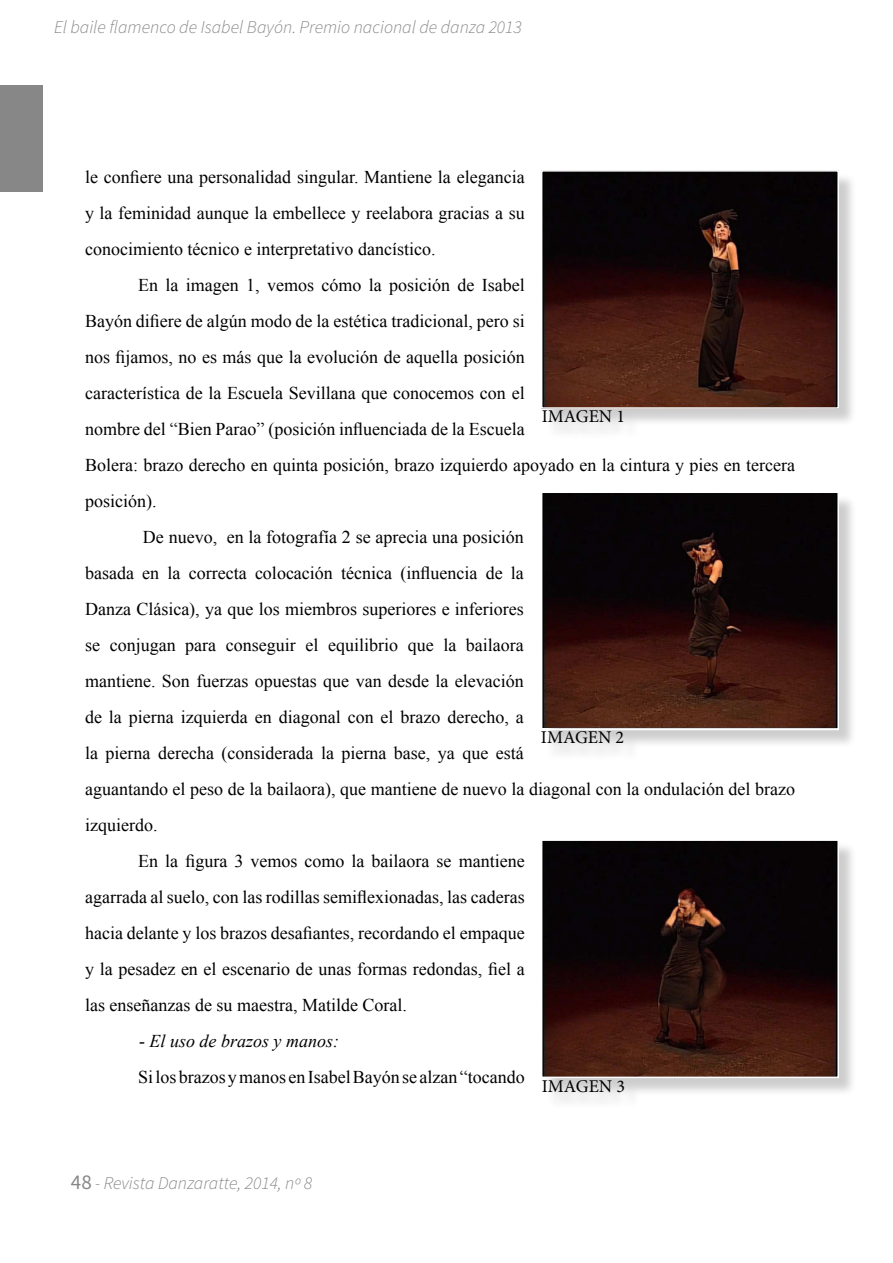
<style>
.page{position:relative;width:893px;height:1263px;background:#fff}
.page>*{position:absolute;margin:0;border:0;box-sizing:border-box;transform-origin:0 0}
.t1{font:18px/36px "Times New Roman";color:#000;text-align:justify}
.t2{font:italic 300 18px "Source Sans Pro";color:#878787}
.t3{font:italic 18px "Times New Roman";color:#000}
.t4{font:18px "Minion Pro";color:#000}
.s1{font-weight:400;font-style:normal;font-size:21px}
</style>
<div class="page">
<div style="left:543px;top:173px;width:315px;height:268px;background:#000;opacity:.2"></div>
<img style="left:544px;top:173px;width:292px;height:233px">
<div style="left:541px;top:170px;width:298px;height:239px;border:2px solid #fff"></div>
<div style="left:543px;top:842px;width:315px;height:268px;background:#000;opacity:.2"></div>
<img style="left:544px;top:842px;width:292px;height:233px">
<div style="left:541px;top:839px;width:298px;height:239px;border:2px solid #fff"></div>
<div style="left:543px;top:494px;width:315px;height:268px;background:#000;opacity:.2"></div>
<img style="left:544px;top:494px;width:292px;height:233px">
<div style="left:541px;top:491px;width:298px;height:239px;border:2px solid #fff"></div>
<div style="left:0;top:85px;width:43px;height:107px;background:#878787"></div>
<p class="t2" style="left:54px;top:16px;width:469px">El baile flamenco de Isabel Bayón. Premio nacional de danza 2013</p>
<p class="t1" style="left:85px;top:158px;width:441px">le confiere una personalidad singular. Mantiene la elegancia y la feminidad aunque la embellece y reelabora gracias a su conocimiento técnico e interpretativo dancístico.</p>
<p class="t1" style="left:138px;top:266px;width:388px">En la imagen 1, vemos cómo la posición de Isabel</p>
<p class="t1" style="left:85px;top:302px;width:441px">Bayón difiere de algún modo de la estética tradicional, pero si</p>
<p class="t1" style="left:85px;top:338px;width:441px">nos fijamos, no es más que la evolución de aquella posición</p>
<p class="t1" style="left:85px;top:374px;width:441px">característica de la Escuela Sevillana que conocemos con el</p>
<p class="t1" style="left:85px;top:410px;width:441px">nombre del “Bien Parao” (posición influenciada de la Escuela</p>
<p class="t1" style="left:85px;top:446px;width:712px">Bolera: brazo derecho en quinta posición, brazo izquierdo apoyado en la cintura y pies en tercera</p>
<p class="t1" style="left:85px;top:482px;width:73px">posición).</p>
<p class="t1" style="left:143px;top:518px;width:382px">De nuevo, en la fotografía 2 se aprecia una posición</p>
<p class="t1" style="left:85px;top:554px;width:440px">basada en la correcta colocación técnica (influencia de la</p>
<p class="t1" style="left:85px;top:590px;width:440px">Danza Clásica), ya que los miembros superiores e inferiores</p>
<p class="t1" style="left:85px;top:626px;width:440px">se conjugan para conseguir el equilibrio que la bailaora</p>
<p class="t1" style="left:85px;top:662px;width:440px">mantiene. Son fuerzas opuestas que van desde la elevación</p>
<p class="t1" style="left:85px;top:698px;width:440px">de la pierna izquierda en diagonal con el brazo derecho, a</p>
<p class="t1" style="left:85px;top:734px;width:440px">la pierna derecha (considerada la pierna base, ya que está</p>
<p class="t1" style="left:85px;top:770px;width:712px">aguantando el peso de la bailaora), que mantiene de nuevo la diagonal con la ondulación del brazo</p>
<p class="t1" style="left:85px;top:806px;width:74px">izquierdo.</p>
<p class="t1" style="left:138px;top:842px;width:388px">En la figura 3 vemos como la bailaora se mantiene</p>
<p class="t1" style="left:85px;top:878px;width:441px">agarrada al suelo, con las rodillas semiflexionadas, las caderas</p>
<p class="t1" style="left:85px;top:914px;width:441px">hacia delante y los brazos desafiantes, recordando el empaque</p>
<p class="t1" style="left:85px;top:950px;width:441px">y la pesadez en el escenario de unas formas redondas, fiel a</p>
<p class="t1" style="left:85px;top:986px;width:323px">las enseñanzas de su maestra, Matilde Coral.</p>
<p class="t3" style="left:139px;top:1028px;width:201px">- El uso de brazos y manos:</p>
<p class="t1" style="left:138px;top:1058px;width:388px">Si los brazos y manos en Isabel Bayón se alzan “tocando</p>
<p class="t4" style="left:542px;top:405px;width:85px">IMAGEN 1</p>
<p class="t4" style="left:541px;top:725px;width:85px">IMAGEN 2</p>
<p class="t4" style="left:542px;top:1074px;width:85px">IMAGEN 3</p>
<p class="t2" style="left:71px;top:1172px;width:243px"><span class="s1">48</span> - Revista Danzaratte, 2014, nº 8</p>
</div>
